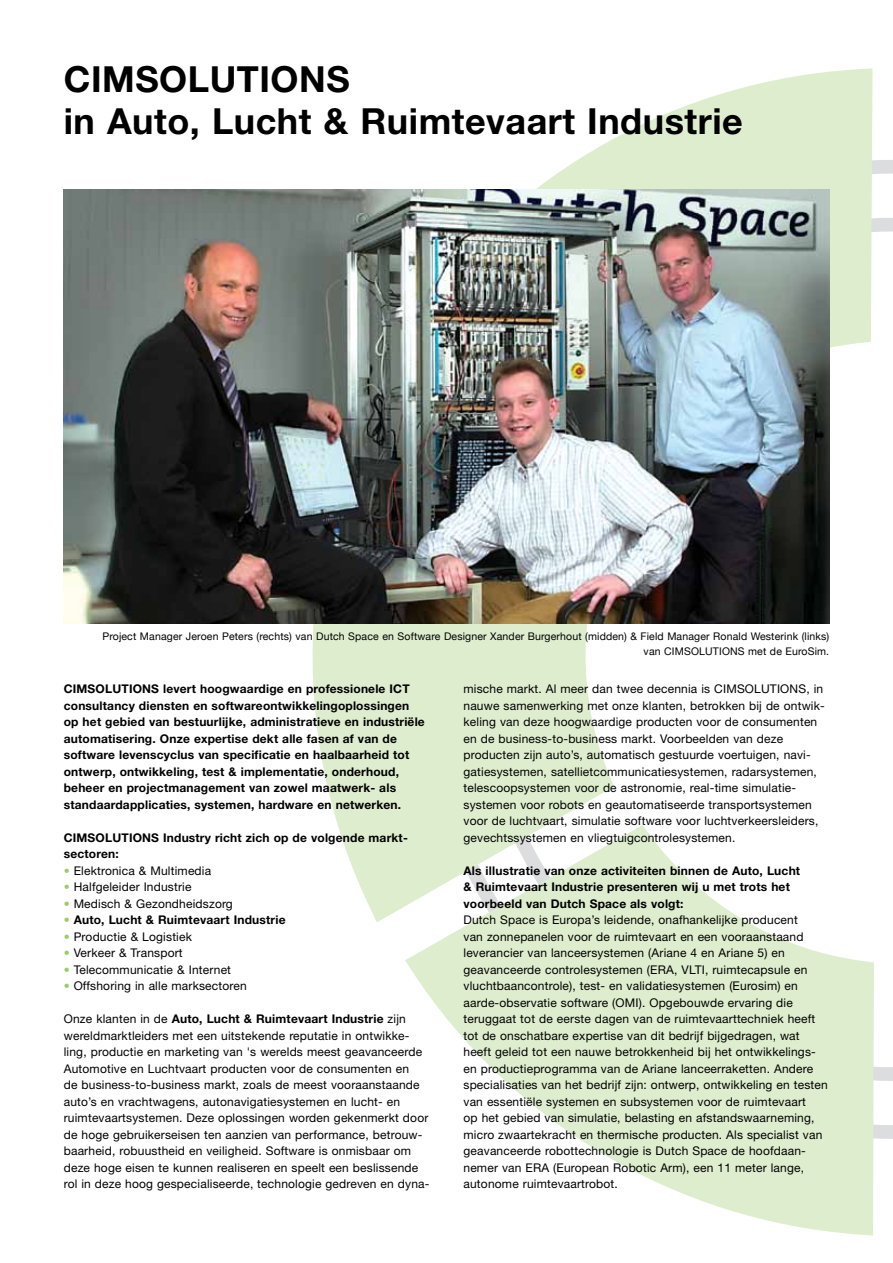
<style>
.page{position:relative;width:893px;height:1263px;background:#fff}
.page>*{position:absolute;margin:0;border:0;box-sizing:border-box;transform-origin:0 0}
.t1{font:700 36px/42px "Helvetica Neue";letter-spacing:.015em;color:#000}
.t2{font:12px/16.5px "Helvetica Neue";letter-spacing:.015em;color:#000}
.t3{font:700 12px/16.5px "Helvetica Neue";letter-spacing:.015em;color:#000}
.t4{font:10.5px/15px "Helvetica Neue";letter-spacing:.015em;color:#000;text-align:right}
.s1{color:#9bcd65}
.s2{font-weight:400;color:#9bcd65}
.s3{font-weight:700}
</style>
<div class="page">
<svg style="left:405px;top:825px;width:482px;height:410px"></svg>
<svg style="left:313px;top:623px;width:323px;height:317px"></svg>
<svg style="left:536px;top:68px;width:351px;height:422px"></svg>
<img style="left:64px;top:189px;width:765px;height:434px">
<h1 class="t1" style="left:64px;top:57px;width:680px">CIMSOLUTIONS<br>in Auto, Lucht &amp; Ruimtevaart Industrie</h1>
<p class="t4" style="left:102px;top:629px;width:728px">Project Manager Jeroen Peters (rechts) van Dutch Space en Software Designer Xander Burgerhout (midden) &amp; Field Manager Ronald Westerink (links) van CIMSOLUTIONS met de EuroSim.</p>
<p class="t3" style="left:64px;top:680px;width:363px">CIMSOLUTIONS levert hoogwaardige en professionele ICT consultancy diensten en softwareontwikkelingoplossingen op het gebied van bestuurlijke, administratieve en industriële automatisering. Onze expertise dekt alle fasen af van de software levenscyclus van specificatie en haalbaarheid tot ontwerp, ontwikkeling, test &amp; implementatie, onderhoud, beheer en projectmanagement van zowel maatwerk- als standaardapplicaties, systemen, hardware en netwerken.</p>
<p class="t3" style="left:64px;top:829px;width:344px">CIMSOLUTIONS Industry richt zich op de volgende markt&shy;sectoren:</p>
<p class="t2" style="left:64px;top:862px;width:149px"><span class="s1">•</span> Elektronica &amp; Multimedia</p>
<p class="t2" style="left:64px;top:878px;width:129px"><span class="s1">•</span> Halfgeleider Industrie</p>
<p class="t2" style="left:64px;top:895px;width:171px"><span class="s1">•</span> Medisch &amp; Gezondheidszorg</p>
<p class="t3" style="left:64px;top:911px;width:223px"><span class="s2">•</span> Auto, Lucht &amp; Ruimtevaart Industrie</p>
<p class="t2" style="left:64px;top:928px;width:130px"><span class="s1">•</span> Productie &amp; Logistiek</p>
<p class="t2" style="left:64px;top:944px;width:120px"><span class="s1">•</span> Verkeer &amp; Transport</p>
<p class="t2" style="left:64px;top:961px;width:169px"><span class="s1">•</span> Telecommunicatie &amp; Internet</p>
<p class="t2" style="left:64px;top:977px;width:185px"><span class="s1">•</span> Offshoring in alle marksectoren</p>
<p class="t2" style="left:64px;top:1010px;width:367px">Onze klanten in de <span class="s3">Auto, Lucht &amp; Ruimtevaart Industrie</span> zijn wereldmarktleiders met een uitstekende reputatie in ontwikke&shy;ling, productie en marketing van 's werelds meest geavanceerde Automotive en Luchtvaart producten voor de consumenten en<br>de business-to-business markt, zoals de meest vooraanstaande auto’s en vrachtwagens, autonavigatiesystemen en lucht- en ruimtevaartsystemen. Deze oplossingen worden gekenmerkt door de hoge gebruikerseisen ten aanzien van performance, betrouw&shy;baarheid, robuustheid en veiligheid. Software is onmisbaar om deze hoge eisen te kunnen realiseren en speelt een beslissende rol in deze hoog gespecialiseerde, technologie gedreven en dyna-</p>
<p class="t2" style="left:463px;top:680px;width:363px">mische markt. Al meer dan twee decennia is CIMSOLUTIONS, in nauwe samenwerking met onze klanten, betrokken bij de ontwik&shy;keling van deze hoogwaardige producten voor de consumenten en de business-to-business markt. Voorbeelden van deze producten zijn auto’s, automatisch gestuurde voertuigen, navi&shy;gatiesystemen, satellietcommunicatiesystemen, radarsystemen, telescoopsystemen voor de astronomie, real-time simulatie&shy;systemen voor robots en geautomatiseerde transportsystemen voor de luchtvaart, simulatie software voor luchtverkeersleiders, gevechtssystemen en vliegtuigcontrolesystemen.</p>
<p class="t3" style="left:463px;top:862px;width:338px">Als illustratie van onze activiteiten binnen de Auto, Lucht &amp; Ruimtevaart Industrie presenteren wij u met trots het voorbeeld van Dutch Space als volgt:</p>
<p class="t2" style="left:463px;top:911px;width:366px">Dutch Space is Europa’s leidende, onafhankelijke producent<br>van zonnepanelen voor de ruimtevaart en een vooraanstaand leverancier van lanceersystemen (Ariane 4 en Ariane 5) en geavanceerde controlesystemen (ERA, VLTI, ruimtecapsule en vluchtbaancontrole), test- en validatiesystemen (Eurosim) en aarde-observatie software (OMI). Opgebouwde ervaring die teruggaat tot de eerste dagen van de ruimtevaarttechniek heeft tot de onschatbare expertise van dit bedrijf bijgedragen, wat heeft geleid tot een nauwe betrokkenheid bij het ontwikkelings&shy;en productieprogramma van de Ariane lanceerraketten. Andere specialisaties van het bedrijf zijn: ontwerp, ontwikkeling en testen van essentiële systemen en subsystemen voor de ruimtevaart<br>op het gebied van simulatie, belasting en afstandswaarneming, micro zwaartekracht en thermische producten. Als specialist van geavanceerde robottechnologie is Dutch Space de hoofdaan&shy;nemer van ERA (European Robotic Arm), een 11 meter lange, autonome ruimtevaartrobot.</p>
</div>
